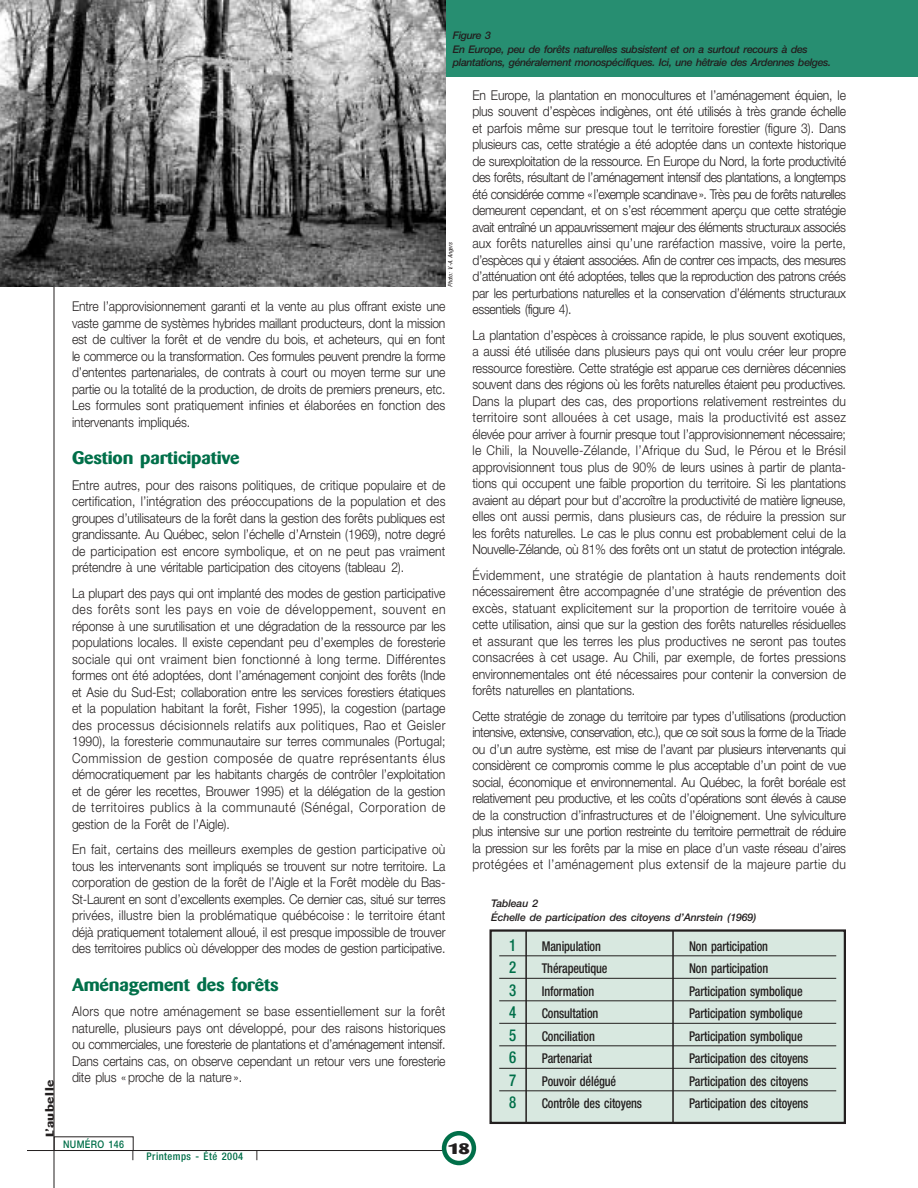
<style>
.page{position:relative;width:918px;height:1188px;background:#fff}
.page>*{position:absolute;margin:0;border:0;box-sizing:border-box;transform-origin:0 0}
.t1{font:700 18px "Barmeno";letter-spacing:-.01em;color:#006f49;scale:1.1 1}
.t2{font:500 condensed 16.5px "Helvetica Neue";color:#006f49;scale:.9 1}
.t3{font:800 15px "Barmeno";color:#231f1f;scale:1.4 1}
.t4{font:300 13.5px/16.5px "Helvetica Neue";letter-spacing:-.01em;color:#231f1f;text-align:justify;scale:.9 1}
.t5{font:500 condensed 13.5px "Helvetica Neue";letter-spacing:-.01em;color:#231f1f;scale:.9 1}
.t6{font:700 11.25px "Barmeno";letter-spacing:.04em;color:#231f1f;scale:1.35 1}
.t7{font:italic 500 10.5px/13.5px "Helvetica Neue";letter-spacing:-.035em;color:#231f1f}
.t8{font:italic 500 10.5px/13.5px "Helvetica Neue";letter-spacing:-.01em;color:#231f1f}
.t9{font:500 condensed 10.5px "Helvetica Neue";letter-spacing:.04em;color:#006f49}
.t10{font:500 10.5px "Helvetica Neue";letter-spacing:.04em;color:#006f49;scale:.85 1}
.t11{font:italic condensed 6px "Helvetica Neue";letter-spacing:-.01em;color:#231f1f}
.s1{font-size:13.65px;color:#231f1f}
</style>
<div class="page">
<div style="left:0;top:0;width:918px;height:76px;background:#278e71"></div>
<hr style="left:27px;top:1150px;width:430px;height:1px;background:#231f1f">
<svg style="left:442px;top:1131px;width:34px;height:34px"></svg>
<hr style="left:54px;top:0;width:1px;height:1188px;background:#231f1f">
<div style="left:491px;top:931px;width:354px;height:192px;background:#d8e8e0"></div>
<hr style="left:499px;top:955px;width:337px;height:1px;background:#231f1f">
<hr style="left:499px;top:978px;width:337px;height:1px;background:#231f1f">
<hr style="left:499px;top:1000px;width:337px;height:1px;background:#231f1f">
<hr style="left:499px;top:1023px;width:337px;height:1px;background:#231f1f">
<hr style="left:499px;top:1045px;width:337px;height:1px;background:#231f1f">
<hr style="left:499px;top:1068px;width:337px;height:1px;background:#231f1f">
<hr style="left:499px;top:1090px;width:337px;height:1px;background:#231f1f">
<div style="left:489px;top:929px;width:357px;height:195px;border:2px solid #231f1f"></div>
<hr style="left:525px;top:930px;width:2px;height:193px;background:#231f1f">
<hr style="left:672px;top:930px;width:2px;height:193px;background:#231f1f">
<img style="left:0;top:0;width:445px;height:287px">
<p class="t6" style="left:45px;top:1137px;width:44px;rotate:-90deg">L’aubelle</p>
<p class="t7" style="left:453px;top:30px;width:380px">Figure 3<br>En Europe, peu de forêts naturelles subsistent et on a surtout recours à des plantations, généralement monospécifiques. Ici, une hêtraie des Ardennes belges.</p>
<p class="t11" style="left:448px;top:287px;width:47px;rotate:-90deg">Photo: V.-A. Angers</p>
<p class="t4" style="left:72px;top:300px;width:417px">Entre l’approvisionnement garanti et la vente au plus offrant existe une vaste gamme de systèmes hybrides maillant producteurs, dont la mission est de cultiver la forêt et de vendre du bois, et acheteurs, qui en font le commerce ou la transformation. Ces formules peuvent prendre la forme d’ententes partenariales, de contrats à court ou moyen terme sur une partie ou la totalité de la production, de droits de premiers preneurs, etc.<br>Les formules sont pratiquement infinies et élaborées en fonction des intervenants impliqués.</p>
<h1 class="t1" style="left:72px;top:451px;width:154px">Gestion participative</h1>
<p class="t4" style="left:72px;top:478px;width:417px">Entre autres, pour des raisons politiques, de critique populaire et de certification, l’intégration des préoccupations de la population et des groupes d’utilisateurs de la forêt dans la gestion des forêts publiques est grandissante. Au Québec, selon l’échelle d’Arnstein (1969), notre degré de participation est encore symbolique, et on ne peut pas vraiment prétendre à une véritable participation des citoyens (tableau 2).</p>
<p class="t4" style="left:72px;top:586px;width:417px">La plupart des pays qui ont implanté des modes de gestion participative des forêts sont les pays en voie de développement, souvent en réponse à une surutilisation et une dégradation de la ressource par les populations locales. Il existe cependant peu d’exemples de foresterie sociale qui ont vraiment bien fonctionné à long terme. Différentes formes ont été adoptées, dont l’aménagement conjoint des forêts (Inde et Asie du Sud-Est; collaboration entre les services forestiers étatiques et la population habitant la forêt, Fisher 1995), la cogestion (partage des processus décisionnels relatifs aux politiques, Rao et Geisler 1990), la foresterie communautaire sur terres communales (Portugal; Commission de gestion composée de quatre représentants élus démocratiquement par les habitants chargés de contrôler l’exploitation et de gérer les recettes, Brouwer 1995) et la délégation de la gestion de territoires publics à la communauté (Sénégal, Corporation de gestion de la Forêt de l’Aigle).</p>
<p class="t4" style="left:72px;top:843px;width:417px">En fait, certains des meilleurs exemples de gestion participative où tous les intervenants sont impliqués se trouvent sur notre territoire. La corporation de gestion de la forêt de l’Aigle et la Forêt modèle du Bas-St-Laurent en sont d’excellents exemples. Ce dernier cas, situé sur terres privées, illustre bien la problématique québécoise : le territoire étant déjà pratiquement totalement alloué, il est presque impossible de trouver des territoires publics où développer des modes de gestion participative.</p>
<h1 class="t1" style="left:72px;top:977px;width:190px">Aménagement des forêts</h1>
<p class="t4" style="left:72px;top:1005px;width:417px">Alors que notre aménagement se base essentiellement sur la forêt naturelle, plusieurs pays ont développé, pour des raisons historiques ou commerciales, une foresterie de plantations et d’aménagement intensif.<br>Dans certains cas, on observe cependant un retour vers une foresterie dite plus « proche de la nature ».</p>
<p class="t4" style="left:473px;top:88px;width:417px">En Europe, la plantation en monocultures et l’aménagement équien, le plus souvent d’espèces indigènes, ont été utilisés à très grande échelle et parfois même sur presque tout le territoire forestier (figure 3). Dans plusieurs cas, cette stratégie a été adoptée dans un contexte historique de surexploitation de la ressource. En Europe du Nord, la forte productivité des forêts, résultant de l’aménagement intensif des plantations, a longtemps été considérée comme «l’exemple scandinave». Très peu de forêts naturelles demeurent cependant, et on s’est récemment aperçu que cette stratégie avait entraîné un appauvrissement majeur des éléments structuraux associés aux forêts naturelles ainsi qu’une raréfaction massive, voire la perte, d’espèces qui y étaient associées. Afin de contrer ces impacts, des mesures d’atténuation ont été adoptées, telles que la reproduction des patrons créés par les perturbations naturelles et la conservation d’éléments structuraux essentiels (figure 4).</p>
<p class="t4" style="left:473px;top:328px;width:417px">La plantation d’espèces à croissance rapide, le plus souvent exotiques, a aussi été utilisée dans plusieurs pays qui ont voulu créer leur propre ressource forestière. Cette stratégie est apparue ces dernières décennies souvent dans des régions où les forêts naturelles étaient peu productives.<br>Dans la plupart des cas, des proportions relativement restreintes du territoire sont allouées à cet usage, mais la productivité est assez élevée pour arriver à fournir presque tout l’approvisionnement nécessaire; le Chili, la Nouvelle-Zélande, l’Afrique du Sud, le Pérou et le Brésil approvisionnent tous plus de 90% de leurs usines à partir de planta&shy;tions qui occupent une faible proportion du territoire. Si les plantations avaient au départ pour but d’accroître la productivité de matière ligneuse, elles ont aussi permis, dans plusieurs cas, de réduire la pression sur les forêts naturelles. Le cas le plus connu est probablement celui de la Nouvelle-Zélande, où 81% des forêts ont un statut de protection intégrale.</p>
<p class="t4" style="left:473px;top:568px;width:417px">Évidemment, une stratégie de plantation à hauts rendements doit nécessairement être accompagnée d’une stratégie de prévention des excès, statuant explicitement sur la proportion de territoire vouée à cette utilisation, ainsi que sur la gestion des forêts naturelles résiduelles et assurant que les terres les plus productives ne seront pas toutes consacrées à cet usage. Au Chili, par exemple, de fortes pressions environnementales ont été nécessaires pour contenir la conversion de forêts naturelles en plantations.</p>
<p class="t4" style="left:473px;top:709px;width:417px">Cette stratégie de zonage du territoire par types d’utilisations (production intensive, extensive, conservation, etc.), que ce soit sous la forme de la Triade ou d’un autre système, est mise de l’avant par plusieurs intervenants qui considèrent ce compromis comme le plus acceptable d’un point de vue social, économique et environnemental. Au Québec, la forêt boréale est relativement peu productive, et les coûts d’opérations sont élevés à cause de la construction d’infrastructures et de l’éloignement. Une sylviculture plus intensive sur une portion restreinte du territoire permettrait de réduire la pression sur les forêts par la mise en place d’un vaste réseau d’aires protégées et l’aménagement plus extensif de la majeure partie du</p>
<p class="t8" style="left:491px;top:898px;width:267px">Tableau 2<br>Échelle de participation des citoyens d’Anrstein (1969)</p>
<p class="t2" style="left:509px;top:939px;width:9px">1</p>
<p class="t5" style="left:542px;top:941px;width:67px">Manipulation</p>
<p class="t5" style="left:689px;top:941px;width:89px">Non participation</p>
<p class="t2" style="left:509px;top:962px;width:9px">2</p>
<p class="t5" style="left:542px;top:964px;width:75px">Thérapeutique</p>
<p class="t5" style="left:689px;top:964px;width:89px">Non participation</p>
<p class="t2" style="left:509px;top:984px;width:9px">3</p>
<p class="t5" style="left:542px;top:986px;width:60px">Information</p>
<p class="t5" style="left:689px;top:986px;width:128px">Participation symbolique</p>
<p class="t2" style="left:509px;top:1007px;width:9px">4</p>
<p class="t5" style="left:542px;top:1009px;width:64px">Consultation</p>
<p class="t5" style="left:689px;top:1009px;width:128px">Participation symbolique</p>
<p class="t2" style="left:509px;top:1029px;width:9px">5</p>
<p class="t5" style="left:542px;top:1031px;width:60px">Conciliation</p>
<p class="t5" style="left:689px;top:1031px;width:128px">Participation symbolique</p>
<p class="t2" style="left:509px;top:1052px;width:9px">6</p>
<p class="t5" style="left:542px;top:1054px;width:57px">Partenariat</p>
<p class="t5" style="left:689px;top:1054px;width:134px">Participation des citoyens</p>
<p class="t2" style="left:509px;top:1074px;width:9px">7</p>
<p class="t5" style="left:542px;top:1076px;width:84px">Pouvoir délégué</p>
<p class="t5" style="left:689px;top:1076px;width:134px">Participation des citoyens</p>
<p class="t2" style="left:509px;top:1097px;width:9px">8</p>
<p class="t5" style="left:542px;top:1099px;width:113px">Contrôle des citoyens</p>
<p class="t5" style="left:689px;top:1099px;width:134px">Participation des citoyens</p>
<p class="t10" style="left:63px;top:1140px;width:73px">NUMÉRO 146</p>
<p class="t9" style="left:132px;top:1153px;width:128px"><span class="s1">|</span> Printemps - Été 2004 <span class="s1">|</span></p>
<p class="t3" style="left:448px;top:1142px;width:17px">18</p>
</div>
